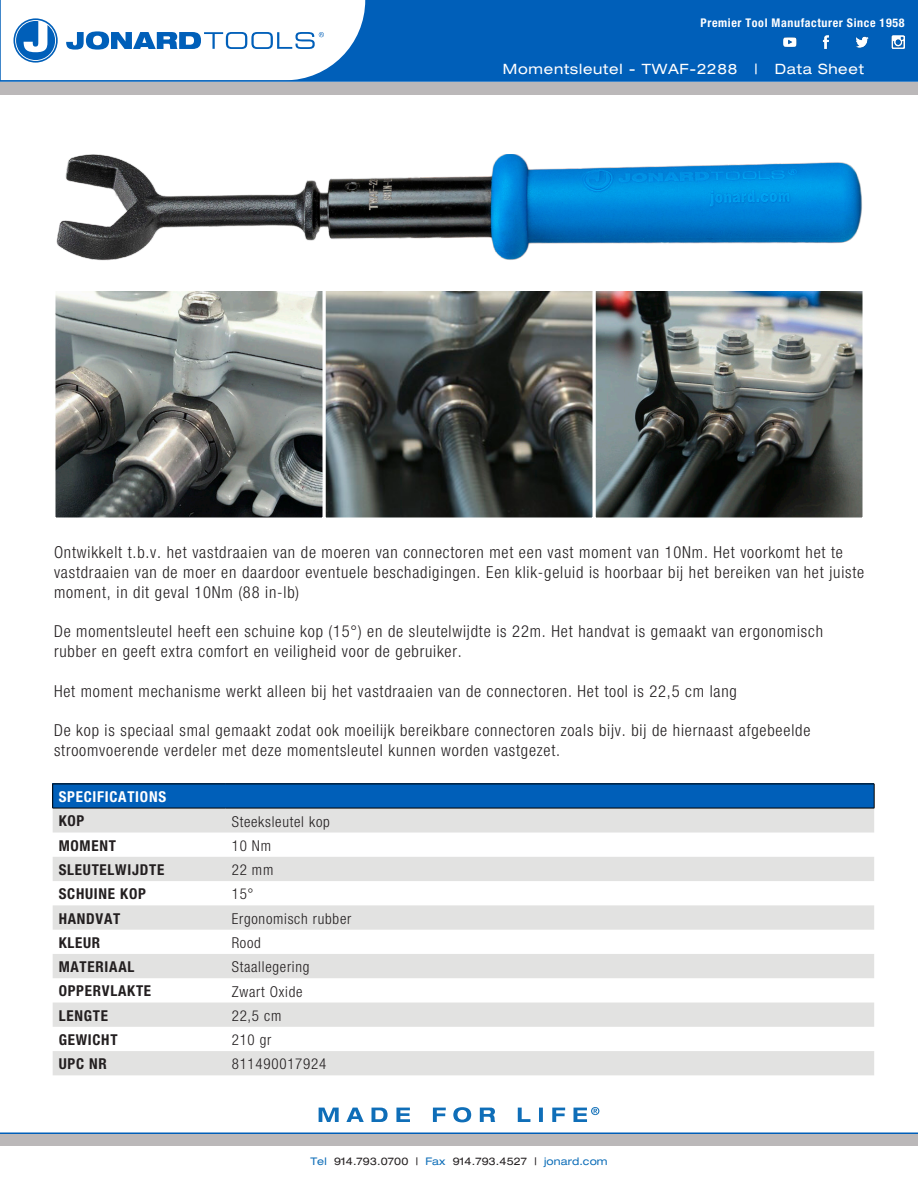
<style>
.page{position:relative;width:918px;height:1188px;background:#fff}
.page>*{position:absolute;margin:0;border:0;box-sizing:border-box;transform-origin:0 0}
.t1{font:300 condensed 16.5px/19.8px "Helvetica Neue";letter-spacing:.05em;color:#231f20}
.t2{font:300 condensed 15px "Helvetica Neue";letter-spacing:.05em;color:#231f20}
.t3{font:700 condensed 15px "Helvetica Neue";letter-spacing:.05em;color:#231f20}
.t4{font:700 condensed 15px "Helvetica Neue";letter-spacing:.05em;color:#fff}
.t5{font:expanded 14.25px "Helvetica Neue";letter-spacing:.05em;color:#fff}
.t6{font:700 condensed 12px "Helvetica Neue";letter-spacing:.05em;color:#fff}
.t7{font:expanded 10.5px "Helvetica Neue";letter-spacing:.01em;color:#231f20}
.s1{color:#0e6eb8}
</style>
<div class="page">
<div style="left:1px;top:0;width:917px;height:81px;background:#005fb9"></div>
<div style="left:0;top:82px;width:918px;height:12px;background:#bbb8b9"></div>
<div style="left:0;top:1134px;width:918px;height:12px;background:#bbb8b9"></div>
<svg style="left:319px;top:1107px;width:280px;height:15px"></svg>
<hr style="left:0;top:1132px;width:918px;height:2px;background:#005fb9">
<svg style="left:1px;top:0;width:364px;height:80px;background:#d9e7f4"></svg>
<hr style="left:0;top:80px;width:918px;height:2px;background:#005fb9">
<img style="left:783px;top:35px;width:122px;height:14px">
<div style="left:53px;top:784px;width:821px;height:24px;background:#005fb9"></div>
<svg style="left:53px;top:809px;width:821px;height:266px;fill:#e2e2e1"></svg>
<hr style="left:52px;top:784px;width:174px;height:1px;background:#000">
<svg style="left:52px;top:784px;width:1px;height:24px"></svg>
<hr style="left:226px;top:784px;width:648px;height:1px;background:#000">
<svg style="left:874px;top:784px;width:1px;height:24px"></svg>
<hr style="left:52px;top:808px;width:174px;height:1px;background:#000">
<hr style="left:226px;top:808px;width:648px;height:1px;background:#000">
<img style="left:56px;top:292px;width:806px;height:224px">
<div style="left:592px;top:288px;width:274px;height:232px;border:3px solid #fff"></div>
<div style="left:322px;top:288px;width:274px;height:232px;border:3px solid #fff"></div>
<div style="left:52px;top:288px;width:274px;height:232px;border:3px solid #fff"></div>
<img style="left:56px;top:154px;width:806px;height:107px">
<p class="t6" style="left:701px;top:15px;width:205px">Premier Tool Manufacturer Since 1958</p>
<p class="t5" style="left:503px;top:60px;width:363px">Momentsleutel - TWAF-2288 | Data Sheet</p>
<p class="t1" style="left:54px;top:542px;width:812px">Ontwikkelt t.b.v. het vastdraaien van de moeren van connectoren met een vast moment van 10Nm. Het voorkomt het te vastdraaien van de moer en daardoor eventuele beschadigingen. Een klik-geluid is hoorbaar bij het bereiken van het juiste moment, in dit geval 10Nm (88 in-lb)</p>
<p class="t1" style="left:54px;top:621px;width:771px">De momentsleutel heeft een schuine kop (15°) en de sleutelwijdte is 22m. Het handvat is gemaakt van ergonomisch rubber en geeft extra comfort en veiligheid voor de gebruiker.</p>
<p class="t1" style="left:54px;top:681px;width:684px">Het moment mechanisme werkt alleen bij het vastdraaien van de connectoren. Het tool is 22,5 cm lang</p>
<p class="t1" style="left:54px;top:720px;width:758px">De kop is speciaal smal gemaakt zodat ook moeilijk bereikbare connectoren zoals bijv. bij de hiernaast afgebeelde</p>
<p class="t1" style="left:54px;top:740px;width:508px">stroomvoerende verdeler met deze momentsleutel kunnen worden vastgezet.</p>
<p class="t4" style="left:59px;top:788px;width:109px">SPECIFICATIONS</p>
<p class="t3" style="left:59px;top:812px;width:27px">KOP</p>
<p class="t2" style="left:232px;top:813px;width:100px">Steeksleutel kop</p>
<p class="t3" style="left:59px;top:836px;width:59px">MOMENT</p>
<p class="t2" style="left:232px;top:837px;width:41px">10 Nm</p>
<p class="t3" style="left:59px;top:861px;width:107px">SLEUTELWIJDTE</p>
<p class="t2" style="left:232px;top:861px;width:43px">22 mm</p>
<p class="t3" style="left:59px;top:885px;width:89px">SCHUINE KOP</p>
<p class="t2" style="left:232px;top:885px;width:23px">15°</p>
<p class="t3" style="left:59px;top:909px;width:63px">HANDVAT</p>
<p class="t2" style="left:232px;top:910px;width:121px">Ergonomisch rubber</p>
<p class="t3" style="left:59px;top:933px;width:43px">KLEUR</p>
<p class="t2" style="left:232px;top:934px;width:31px">Rood</p>
<p class="t3" style="left:59px;top:958px;width:77px">MATERIAAL</p>
<p class="t2" style="left:232px;top:958px;width:79px">Staallegering</p>
<p class="t3" style="left:59px;top:982px;width:94px">OPPERVLAKTE</p>
<p class="t2" style="left:232px;top:983px;width:72px">Zwart Oxide</p>
<p class="t3" style="left:59px;top:1006px;width:51px">LENGTE</p>
<p class="t2" style="left:232px;top:1007px;width:51px">22,5 cm</p>
<p class="t3" style="left:59px;top:1031px;width:60px">GEWICHT</p>
<p class="t2" style="left:232px;top:1031px;width:41px">210 gr</p>
<p class="t3" style="left:59px;top:1055px;width:50px">UPC NR</p>
<p class="t2" style="left:232px;top:1055px;width:96px">811490017924</p>
<p class="t7" style="left:310px;top:1155px;width:299px"><span class="s1">Tel</span> 914.793.0700 | <span class="s1">Fax</span> 914.793.4527 | <span class="s1">jonard.com</span></p>
</div>
